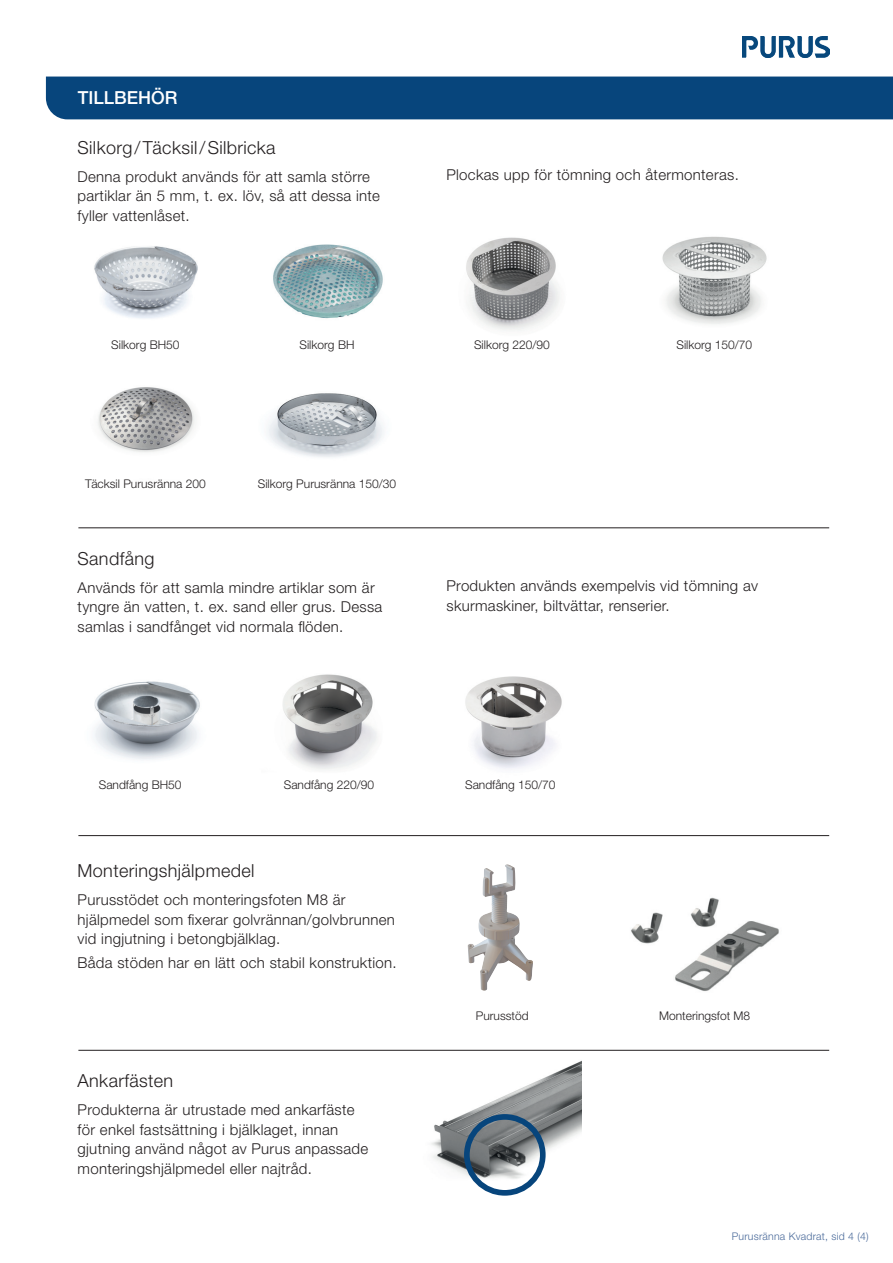
<style>
.page{position:relative;width:893px;height:1263px;background:#fff}
.page>*{position:absolute;margin:0;border:0;box-sizing:border-box;transform-origin:0 0}
.t1{font:300 18px "Helvetica Neue LT Std";letter-spacing:.02em;color:#231f20}
.t2{font:500 18px "Helvetica Neue LT Std";color:#fff}
.t3{font:300 15px/19.5px "Helvetica Neue LT Std";letter-spacing:.02em;color:#231f20}
.t4{font:300 12px "Helvetica Neue LT Std";color:#231f20}
.t5{font:300 10.5px "Helvetica Neue LT Std";letter-spacing:.02em;color:#4a6a9a}
</style>
<div class="page">
<img style="left:98px;top:387px;width:97px;height:65px">
<img style="left:267px;top:393px;width:117px;height:64px">
<img style="left:662px;top:236px;width:105px;height:88px">
<img style="left:273px;top:244px;width:110px;height:75px">
<img style="left:465px;top:676px;width:97px;height:93px">
<img style="left:283px;top:674px;width:95px;height:96px">
<img style="left:94px;top:681px;width:106px;height:79px">
<div style="left:46px;top:77px;width:847px;height:42px;background:#07457c"></div>
<hr style="left:78px;top:528px;width:751px;height:1px;background:#231f20">
<hr style="left:78px;top:835px;width:751px;height:1px;background:#231f20">
<hr style="left:78px;top:1050px;width:751px;height:1px;background:#231f20">
<img style="left:467px;top:864px;width:66px;height:127px">
<img style="left:631px;top:897px;width:148px;height:94px">
<img style="left:743px;top:36px;width:86px;height:21px">
<img style="left:431px;top:1060px;width:151px;height:129px">
<div style="left:464px;top:1114px;width:82px;height:82px;border:6px solid #07457c;border-radius:50%"></div>
<img style="left:94px;top:246px;width:104px;height:73px">
<img style="left:466px;top:237px;width:94px;height:94px">
<p class="t2" style="left:78px;top:87px;width:101px">TILLBEHÖR</p>
<p class="t1" style="left:78px;top:136px;width:200px">Silkorg/Täcksil/Silbricka</p>
<p class="t3" style="left:78px;top:166px;width:304px">Denna produkt används för att samla större partiklar än 5 mm, t. ex. löv, så att dessa inte fyller vattenlåset.</p>
<p class="t3" style="left:446px;top:165px;width:294px">Plockas upp för tömning och återmonteras.</p>
<p class="t4" style="left:111px;top:338px;width:70px">Silkorg BH50</p>
<p class="t4" style="left:474px;top:338px;width:77px">Silkorg 220/90</p>
<p class="t4" style="left:676px;top:337px;width:77px">Silkorg 150/70</p>
<p class="t4" style="left:300px;top:338px;width:56px">Silkorg BH</p>
<p class="t4" style="left:85px;top:477px;width:122px">Täcksil Purusränna 200</p>
<p class="t4" style="left:258px;top:477px;width:140px">Silkorg Purusränna 150/30</p>
<p class="t1" style="left:78px;top:547px;width:78px">Sandfång</p>
<p class="t3" style="left:78px;top:577px;width:306px">Används för att samla mindre artiklar som är tyngre än vatten, t. ex. sand eller grus. Dessa samlas i sandfånget vid normala flöden.</p>
<p class="t3" style="left:446px;top:576px;width:313px">Produkten används exempelvis vid tömning av skurmaskiner, biltvättar, renserier.</p>
<p class="t4" style="left:99px;top:777px;width:84px">Sandfång BH50</p>
<p class="t4" style="left:284px;top:777px;width:92px">Sandfång 220/90</p>
<p class="t4" style="left:465px;top:777px;width:92px">Sandfång 150/70</p>
<p class="t1" style="left:78px;top:860px;width:178px">Monteringshjälpmedel</p>
<p class="t3" style="left:78px;top:890px;width:319px">Purusstödet och monteringsfoten M8 är hjälpmedel som fixerar golvrännan/golvbrunnen vid ingjutning i betongbjälklag.</p>
<p class="t3" style="left:78px;top:952px;width:321px">Båda stöden har en lätt och stabil konstruktion.</p>
<p class="t1" style="left:78px;top:1070px;width:97px">Ankarfästen</p>
<p class="t3" style="left:78px;top:1100px;width:292px">Produkterna är utrustade med ankarfäste för enkel fastsättning i bjälklaget, innan gjutning använd något av Purus anpassade monteringshjälpmedel eller najtråd.</p>
<p class="t4" style="left:476px;top:1008px;width:54px">Purusstöd</p>
<p class="t4" style="left:659px;top:1008px;width:93px">Monteringsfot M8</p>
<p class="t5" style="left:732px;top:1229px;width:138px">Purusränna Kvadrat, sid 4 (4)</p>
</div>
